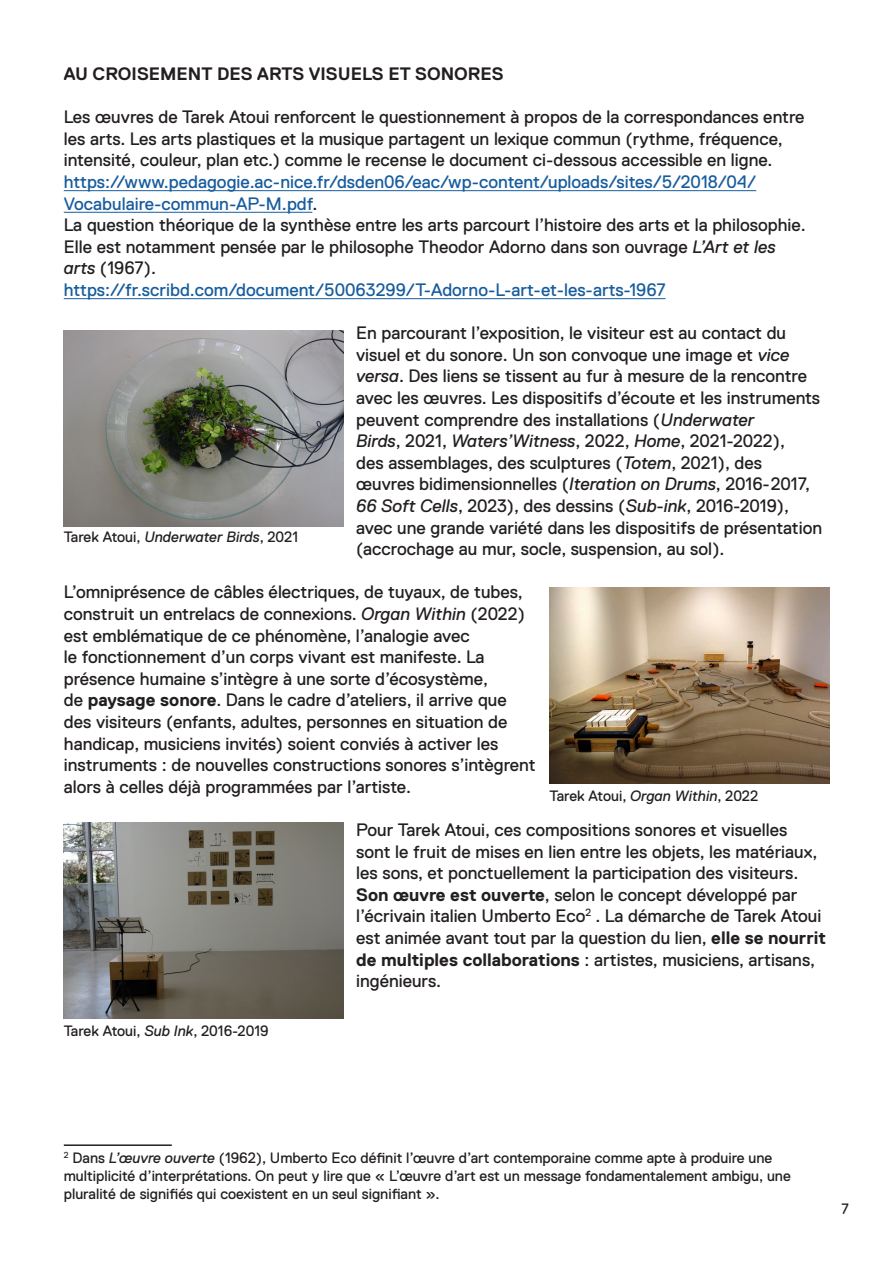
<style>
.page{position:relative;width:893px;height:1263px;background:#fff}
.page>*{position:absolute;margin:0;border:0;box-sizing:border-box;transform-origin:0 0}
.t1{font:18px/21.6px "Replica Std";color:#231f20}
.t2{font:18px/21.6px "Replica Std";color:#175d9e}
.t3{font:700 18px "Replica Std";color:#231f20}
.numéros_de_page{font:15px/18px "Replica Std";color:#231f20}
.s1{color:#231f20}
.s2{font-style:italic}
.s3{font-weight:700}
</style>
<div class="page">
<hr style="left:64px;top:190px;width:692px;height:1px;background:#175d9e">
<hr style="left:64px;top:212px;width:248px;height:1px;background:#175d9e">
<hr style="left:64px;top:298px;width:602px;height:1px;background:#175d9e">
<hr style="left:64px;top:1144px;width:108px;height:2px;background:#231f20">
<img style="left:64px;top:331px;width:279px;height:195px">
<img style="left:550px;top:587px;width:279px;height:196px">
<img style="left:64px;top:823px;width:279px;height:196px">
<p class="t3" style="left:64px;top:64px;width:441px">AU CROISEMENT DES ARTS VISUELS ET SONORES</p>
<p class="t1" style="left:64px;top:106px;width:742px">Les œuvres de Tarek Atoui renforcent le questionnement à propos de la correspondances entre les arts. Les arts plastiques et la musique partagent un lexique commun (rythme, fréquence, intensité, couleur, plan etc.) comme le recense le document ci-dessous accessible en ligne.</p>
<p class="t2" style="left:64px;top:171px;width:694px">https://www.pedagogie.ac-nice.fr/dsden06/eac/wp-content/uploads/sites/5/2018/04/<br>Vocabulaire-commun-AP-M.pdf<span class="s1">.</span></p>
<p class="t1" style="left:64px;top:214px;width:743px">La question théorique de la synthèse entre les arts parcourt l’histoire des arts et la philosophie.<br>Elle est notamment pensée par le philosophe Theodor Adorno dans son ouvrage <span class="s2">L’Art et les arts</span> (1967).</p>
<p class="t2" style="left:64px;top:279px;width:603px">https://fr.scribd.com/document/50063299/T-Adorno-L-art-et-les-arts-1967</p>
<p class="t1" style="left:356px;top:322px;width:468px">En parcourant l’exposition, le visiteur est au contact du visuel et du sonore. Un son convoque une image et <span class="s2">vice versa</span>. Des liens se tissent au fur à mesure de la rencontre avec les œuvres. Les dispositifs d’écoute et les instruments peuvent comprendre des installations (<span class="s2">Underwater<br>Birds</span>, 2021, <span class="s2">Waters’Witness</span>, 2022, <span class="s2">Home</span>, 2021-2022),<br>des assemblages, des sculptures (<span class="s2">Totem</span>, 2021), des œuvres bidimensionnelles (<span class="s2">Iteration on Drums</span>, 2016-2017, <span class="s2">66 Soft Cells</span>, 2023), des dessins (<span class="s2">Sub-ink</span>, 2016-2019), avec une grande variété dans les dispositifs de présentation</p>
<p class="t1" style="left:356px;top:538px;width:370px">(accrochage au mur, socle, suspension, au sol).</p>
<p class="t1" style="left:64px;top:581px;width:473px">L’omniprésence de câbles électriques, de tuyaux, de tubes, construit un entrelacs de connexions. <span class="s2">Organ Within</span> (2022) est emblématique de ce phénomène, l’analogie avec<br>le fonctionnement d’un corps vivant est manifeste. La présence humaine s’intègre à une sorte d’écosystème,<br>de <span class="s3">paysage sonore</span>. Dans le cadre d’ateliers, il arrive que des visiteurs (enfants, adultes, personnes en situation de handicap, musiciens invités) soient conviés à activer les instruments : de nouvelles constructions sonores s’intègrent alors à celles déjà programmées par l’artiste.</p>
<p class="t1" style="left:356px;top:819px;width:471px">Pour Tarek Atoui, ces compositions sonores et visuelles sont le fruit de mises en lien entre les objets, les matériaux, les sons, et ponctuellement la participation des visiteurs.<br><span class="s3">Son œuvre est ouverte</span>, selon le concept développé par l’écrivain italien Umberto Eco<sup>2</sup> . La démarche de Tarek Atoui est animée avant tout par la question du lien, <span class="s3">elle se nourrit de multiples collaborations</span> : artistes, musiciens, artisans, ingénieurs.</p>
<p class="numéros_de_page" style="left:64px;top:527px;width:236px">Tarek Atoui, <span class="s2">Underwater Birds</span>, 2021</p>
<p class="numéros_de_page" style="left:550px;top:786px;width:210px">Tarek Atoui, <span class="s2">Organ Within</span>, 2022</p>
<p class="numéros_de_page" style="left:64px;top:1022px;width:206px">Tarek Atoui, <span class="s2">Sub Ink</span>, 2016-2019</p>
<p class="numéros_de_page" style="left:64px;top:1149px;width:729px"><sup>2</sup> Dans <span class="s2">L’œuvre ouverte</span> (1962), Umberto Eco définit l’œuvre d’art contemporaine comme apte à produire une multiplicité d’interprétations. On peut y lire que « L’œuvre d’art est un message fondamentalement ambigu, une pluralité de signifiés qui coexistent en un seul signifiant ».</p>
<p class="numéros_de_page" style="left:841px;top:1197px;width:10px">7</p>
</div>
